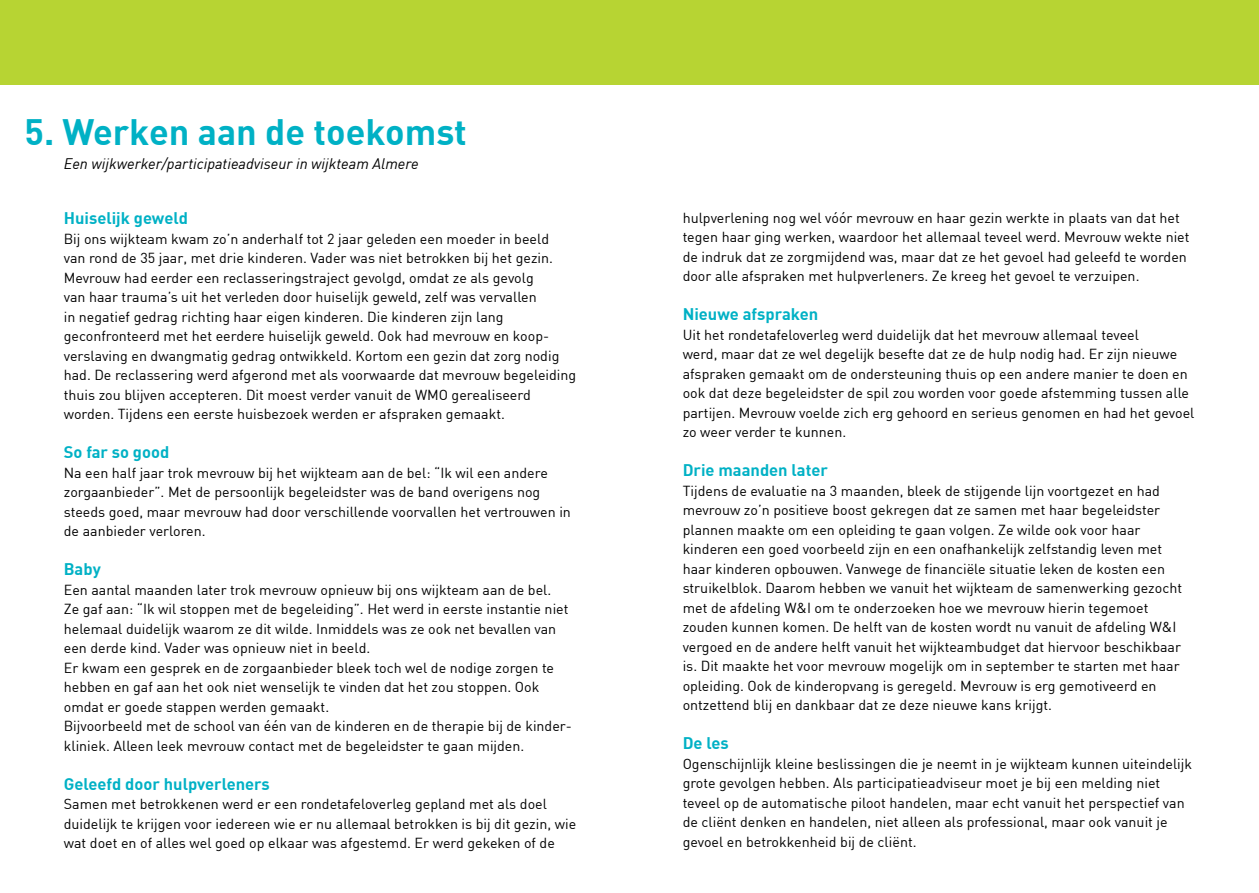
<style>
.page{position:relative;width:1259px;height:893px;background:#fff}
.page>*{position:absolute;margin:0;border:0;box-sizing:border-box;transform-origin:0 0}
.t1{font:700 36px "DIN";color:#00b1c5}
.t2{font:700 16.5px "DIN";color:#00b1c5}
.t3{font:italic 15px "DIN";color:#000}
.t4{font:14.25px/19.5px "DIN";color:#000}
</style>
<div class="page">
<div style="left:0;top:0;width:1259px;height:85px;background:#b7d433"></div>
<h1 class="t1" style="left:24px;top:108px;width:444px">5. Werken aan de toekomst</h1>
<p class="t3" style="left:64px;top:154px;width:356px">Een wijkwerker/participatieadviseur in wijkteam Almere</p>
<p class="t2" style="left:64px;top:208px;width:126px">Huiselijk geweld</p>
<p class="t4" style="left:64px;top:229px;width:514px">Bij ons wijkteam kwam zo’n anderhalf tot 2 jaar geleden een moeder in beeld<br>van rond de 35 jaar, met drie kinderen. Vader was niet betrokken bij het gezin.<br>Mevrouw had eerder een reclasseringstraject gevolgd, omdat ze als gevolg<br>van haar trauma’s uit het verleden door huiselijk geweld, zelf was vervallen<br>in negatief gedrag richting haar eigen kinderen. Die kinderen zijn lang geconfronteerd met het eerdere huiselijk geweld. Ook had mevrouw en koop&shy;verslaving en dwangmatig gedrag ontwikkeld. Kortom een gezin dat zorg nodig had. De reclassering werd afgerond met als voorwaarde dat mevrouw begeleiding thuis zou blijven accepteren. Dit moest verder vanuit de WMO gerealiseerd worden. Tijdens een eerste huisbezoek werden er afspraken gemaakt.</p>
<p class="t2" style="left:64px;top:442px;width:107px">So far so good</p>
<p class="t4" style="left:64px;top:463px;width:509px">Na een half jaar trok mevrouw bij het wijkteam aan de bel: “Ik wil een andere zorgaanbieder”. Met de persoonlijk begeleidster was de band overigens nog steeds goed, maar mevrouw had door verschillende voorvallen het vertrouwen in de aanbieder verloren.</p>
<p class="t2" style="left:64px;top:559px;width:39px">Baby</p>
<p class="t4" style="left:64px;top:580px;width:507px">Een aantal maanden later trok mevrouw opnieuw bij ons wijkteam aan de bel.<br>Ze gaf aan: “Ik wil stoppen met de begeleiding”. Het werd in eerste instantie niet helemaal duidelijk waarom ze dit wilde. Inmiddels was ze ook net bevallen van een derde kind. Vader was opnieuw niet in beeld.<br>Er kwam een gesprek en de zorgaanbieder bleek toch wel de nodige zorgen te hebben en gaf aan het ook niet wenselijk te vinden dat het zou stoppen. Ook omdat er goede stappen werden gemaakt.<br>Bijvoorbeeld met de school van één van de kinderen en de therapie bij de kinder&shy;kliniek. Alleen leek mevrouw contact met de begeleidster te gaan mijden.</p>
<p class="t2" style="left:64px;top:773px;width:208px">Geleefd door hulpverleners</p>
<p class="t4" style="left:64px;top:794px;width:514px">Samen met betrokkenen werd er een rondetafeloverleg gepland met als doel duidelijk te krijgen voor iedereen wie er nu allemaal betrokken is bij dit gezin, wie wat doet en of alles wel goed op elkaar was afgestemd. Er werd gekeken of de</p>
<p class="t4" style="left:682px;top:208px;width:508px">hulpverlening nog wel vóór mevrouw en haar gezin werkte in plaats van dat het tegen haar ging werken, waardoor het allemaal teveel werd. Mevrouw wekte niet de indruk dat ze zorgmijdend was, maar dat ze het gevoel had geleefd te worden door alle afspraken met hulpverleners. Ze kreeg het gevoel te verzuipen.</p>
<p class="t2" style="left:682px;top:303px;width:137px">Nieuwe afspraken</p>
<p class="t4" style="left:682px;top:325px;width:513px">Uit het rondetafeloverleg werd duidelijk dat het mevrouw allemaal teveel<br>werd, maar dat ze wel degelijk besefte dat ze de hulp nodig had. Er zijn nieuwe afspraken gemaakt om de ondersteuning thuis op een andere manier te doen en ook dat deze begeleidster de spil zou worden voor goede afstemming tussen alle partijen. Mevrouw voelde zich erg gehoord en serieus genomen en had het gevoel zo weer verder te kunnen.</p>
<p class="t2" style="left:682px;top:459px;width:147px">Drie maanden later</p>
<p class="t4" style="left:682px;top:481px;width:501px">Tijdens de evaluatie na 3 maanden, bleek de stijgende lijn voortgezet en had mevrouw zo’n positieve boost gekregen dat ze samen met haar begeleidster plannen maakte om een opleiding te gaan volgen. Ze wilde ook voor haar kinderen een goed voorbeeld zijn en een onafhankelijk zelfstandig leven met haar kinderen opbouwen. Vanwege de financiële situatie leken de kosten een struikelblok. Daarom hebben we vanuit het wijkteam de samenwerking gezocht met de afdeling W&amp;I om te onderzoeken hoe we mevrouw hierin tegemoet zouden kunnen komen. De helft van de kosten wordt nu vanuit de afdeling W&amp;I vergoed en de andere helft vanuit het wijkteambudget dat hiervoor beschikbaar is. Dit maakte het voor mevrouw mogelijk om in september te starten met haar opleiding. Ook de kinderopvang is geregeld. Mevrouw is erg gemotiveerd en ontzettend blij en dankbaar dat ze deze nieuwe kans krijgt.</p>
<p class="t2" style="left:682px;top:732px;width:48px">De les</p>
<p class="t4" style="left:682px;top:754px;width:511px">Ogenschijnlijk kleine beslissingen die je neemt in je wijkteam kunnen uiteindelijk grote gevolgen hebben. Als participatieadviseur moet je bij een melding niet teveel op de automatische piloot handelen, maar echt vanuit het perspectief van de cliënt denken en handelen, niet alleen als professional, maar ook vanuit je gevoel en betrokkenheid bij de cliënt.</p>
</div>
